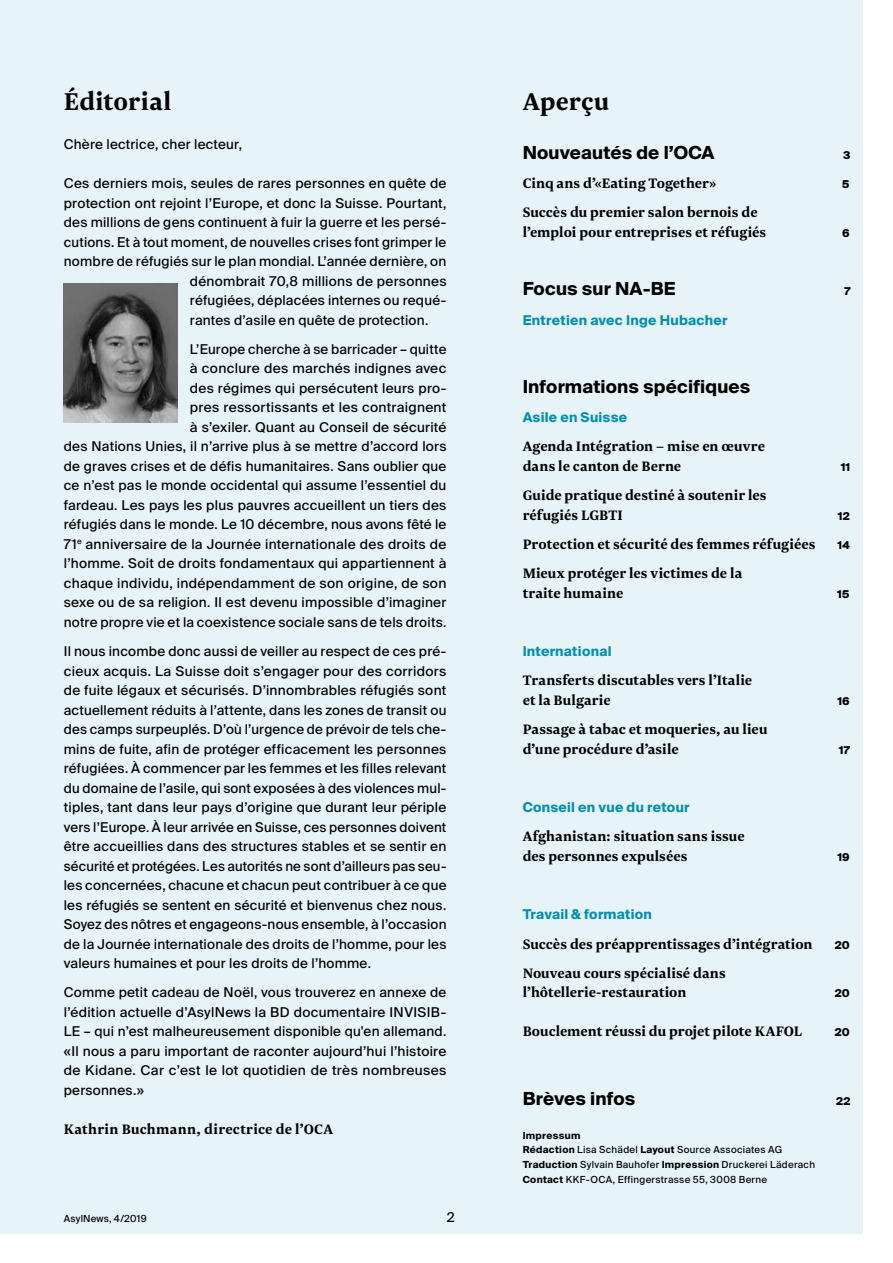
<style>
.page{position:relative;width:893px;height:1263px;background:#fff}
.page>*{position:absolute;margin:0;border:0;box-sizing:border-box;transform-origin:0 0}
.t1{font:700 28.5px "Newzald";letter-spacing:.01em;color:#000}
.t2{font:700 18px "Suisse Intl";letter-spacing:.01em;color:#000}
.t3{font:700 16.05px/19.5px "Newzald";letter-spacing:.005em;color:#000}
.t4{font:13.5px/19.5px "Suisse Intl";letter-spacing:.02em;color:#000;text-align:justify}
.t5{font:700 13.5px "Suisse Intl";letter-spacing:.02em;color:#008eb2}
.t6{font:700 12px "Suisse Intl";color:#000}
.t7{font:9.75px/14.7px "Suisse Intl";letter-spacing:.03em;color:#000}
.s1{font-weight:700}
</style>
<div class="page">
<div style="left:0;top:0;width:863px;height:1234px;background:#e6f4f7"></div>
<img style="left:64px;top:284px;width:113px;height:139px">
<h1 class="t1" style="left:64px;top:83px;width:109px">Éditorial</h1>
<p class="t4" style="left:64px;top:135px;width:180px">Chère lectrice, cher lecteur,</p>
<p class="t4" style="left:64px;top:174px;width:384px">Ces derniers mois, seules de rares personnes en quête de</p>
<p class="t4" style="left:64px;top:193px;width:384px">protection ont rejoint l’Europe, et donc la Suisse. Pourtant,</p>
<p class="t4" style="left:64px;top:213px;width:384px">des millions de gens continuent à fuir la guerre et les persé-</p>
<p class="t4" style="left:64px;top:232px;width:384px">cutions. Et à tout moment, de nouvelles crises font grimper le</p>
<p class="t4" style="left:64px;top:252px;width:384px">nombre de réfugiés sur le plan mondial. L’année dernière, on</p>
<p class="t4" style="left:190px;top:271px;width:258px">dénombrait 70,8 millions de personnes</p>
<p class="t4" style="left:190px;top:291px;width:258px">réfugiées, déplacées internes ou requé-</p>
<p class="t4" style="left:190px;top:310px;width:240px">rantes d’asile en quête de protection.</p>
<p class="t4" style="left:64px;top:339px;width:384px;text-align:right">L’Europe cherche à se barricader – quitte<br>à conclure des marchés indignes avec<br>des régimes qui persécutent leurs pro-<br>pres ressortissants et les contraignent<br>à s’exiler. Quant au Conseil de sécurité<br>des Nations Unies, il n’arrive plus à se mettre d’accord lors de graves crises et de défis humanitaires. Sans oublier que ce n’est pas le monde occidental qui assume l’essentiel du fardeau. Les pays les plus pauvres accueillent un tiers des réfugiés dans le monde. Le 10 décembre, nous avons fêté le 71<sup>e</sup> anniversaire de la Journée internationale des droits de l’homme. Soit de droits fondamentaux qui appartiennent à chaque individu, indépendamment de son origine, de son sexe ou de sa religion. Il est devenu impossible d’imaginer notre propre vie et la coexistence sociale sans de tels droits.</p>
<p class="t4" style="left:64px;top:642px;width:384px">Il nous incombe donc aussi de veiller au respect de ces pré&shy;cieux acquis. La Suisse doit s’engager pour des corridors de fuite légaux et sécurisés. D’innombrables réfugiés sont actuellement réduits à l’attente, dans les zones de transit ou des camps surpeuplés. D’où l’urgence de prévoir de tels che&shy;mins de fuite, afin de protéger efficacement les personnes réfugiées. À commencer par les femmes et les filles relevant du domaine de l’asile, qui sont exposées à des violences mul&shy;tiples, tant dans leur pays d’origine que durant leur périple vers l’Europe. À leur arrivée en Suisse, ces personnes doivent être accueillies dans des structures stables et se sentir en sécurité et protégées. Les autorités ne sont d’ailleurs pas seu&shy;les concernées, chacune et chacun peut contribuer à ce que les réfugiés se sentent en sécurité et bienvenus chez nous.<br>Soyez des nôtres et engageons-nous ensemble, à l’occasion de la Journée internationale des droits de l’homme, pour les valeurs humaines et pour les droits de l’homme.</p>
<p class="t4" style="left:64px;top:983px;width:384px">Comme petit cadeau de Noël, vous trouverez en annexe de l’édition actuelle d’AsylNews la BD documentaire INVISIB-LE – qui n’est malheureusement disponible qu'en allemand. «Il nous a paru important de raconter aujourd’hui l’histoire de Kidane. Car c’est le lot quotidien de très nombreuses personnes.»</p>
<p class="t3" style="left:64px;top:1119px;width:271px">Kathrin Buchmann, directrice de l’OCA</p>
<p class="t7" style="left:64px;top:1211px;width:84px">AsylNews, 4/2019</p>
<p class="t4" style="left:447px;top:1207px;width:9px">2</p>
<h1 class="t1" style="left:523px;top:83px;width:88px">Aperçu</h1>
<h2 class="t2" style="left:523px;top:142px;width:193px">Nouveautés de l’OCA</h2>
<p class="t6" style="left:843px;top:148px;width:9px">3</p>
<p class="t3" style="left:523px;top:173px;width:195px">Cinq ans d’«Eating Together»</p>
<p class="t6" style="left:842px;top:177px;width:9px">5</p>
<p class="t3" style="left:523px;top:202px;width:245px">Succès du premier salon bernois de l’emploi pour entreprises et réfugiés</p>
<p class="t6" style="left:842px;top:226px;width:9px">6</p>
<h2 class="t2" style="left:523px;top:278px;width:155px">Focus sur NA-BE</h2>
<p class="t6" style="left:844px;top:284px;width:8px">7</p>
<p class="t5" style="left:523px;top:312px;width:206px">Entretien avec Inge Hubacher</p>
<h2 class="t2" style="left:523px;top:376px;width:229px">Informations spécifiques</h2>
<p class="t5" style="left:523px;top:409px;width:106px">Asile en Suisse</p>
<p class="t3" style="left:523px;top:436px;width:244px">Agenda Intégration – mise en œuvre dans le canton de Berne</p>
<p class="t3" style="left:523px;top:485px;width:245px">Guide pratique destiné à soutenir les réfugiés LGBTI</p>
<p class="t6" style="left:841px;top:460px;width:11px">11</p>
<p class="t6" style="left:838px;top:508px;width:13px">12</p>
<p class="t3" style="left:523px;top:534px;width:294px">Protection et sécurité des femmes réfugiées</p>
<p class="t6" style="left:838px;top:538px;width:14px">14</p>
<p class="t3" style="left:523px;top:563px;width:221px">Mieux protéger les victimes de la traite humaine</p>
<p class="t6" style="left:837px;top:586px;width:14px">15</p>
<p class="t5" style="left:523px;top:643px;width:90px">International</p>
<p class="t3" style="left:523px;top:670px;width:231px">Transferts discutables vers l’Italie et la Bulgarie</p>
<p class="t3" style="left:523px;top:719px;width:246px">Passage à tabac et moqueries, au lieu d’une procédure d’asile</p>
<p class="t5" style="left:523px;top:799px;width:168px">Conseil en vue du retour</p>
<p class="t3" style="left:523px;top:826px;width:224px">Afghanistan: situation sans issue des personnes expulsées</p>
<p class="t6" style="left:837px;top:694px;width:14px">16</p>
<p class="t6" style="left:839px;top:742px;width:12px">17</p>
<p class="t6" style="left:837px;top:850px;width:14px">19</p>
<p class="t5" style="left:523px;top:907px;width:131px">Travail &amp; formation</p>
<p class="t3" style="left:523px;top:933px;width:291px">Succès des préapprentissages d’intégration</p>
<p class="t6" style="left:835px;top:937px;width:16px">20</p>
<p class="t3" style="left:523px;top:963px;width:205px">Nouveau cours spécialisé dans l’hôtellerie-restauration</p>
<p class="t6" style="left:835px;top:986px;width:16px">20</p>
<p class="t3" style="left:523px;top:1021px;width:281px">Bouclement réussi du projet pilote KAFOL</p>
<p class="t6" style="left:835px;top:1025px;width:16px">20</p>
<h2 class="t2" style="left:523px;top:1088px;width:114px">Brèves infos</h2>
<p class="t6" style="left:836px;top:1093px;width:16px">22</p>
<p class="t7" style="left:523px;top:1128px;width:294px"><span class="s1">Impressum<br>Rédaction</span> Lisa Schädel <span class="s1">Layout</span> Source Associates AG <span class="s1">Traduction</span> Sylvain Bauhofer <span class="s1">Impression</span> Druckerei Läderach <span class="s1">Contact</span> KKF-OCA, Effingerstrasse 55, 3008 Berne</p>
</div>
